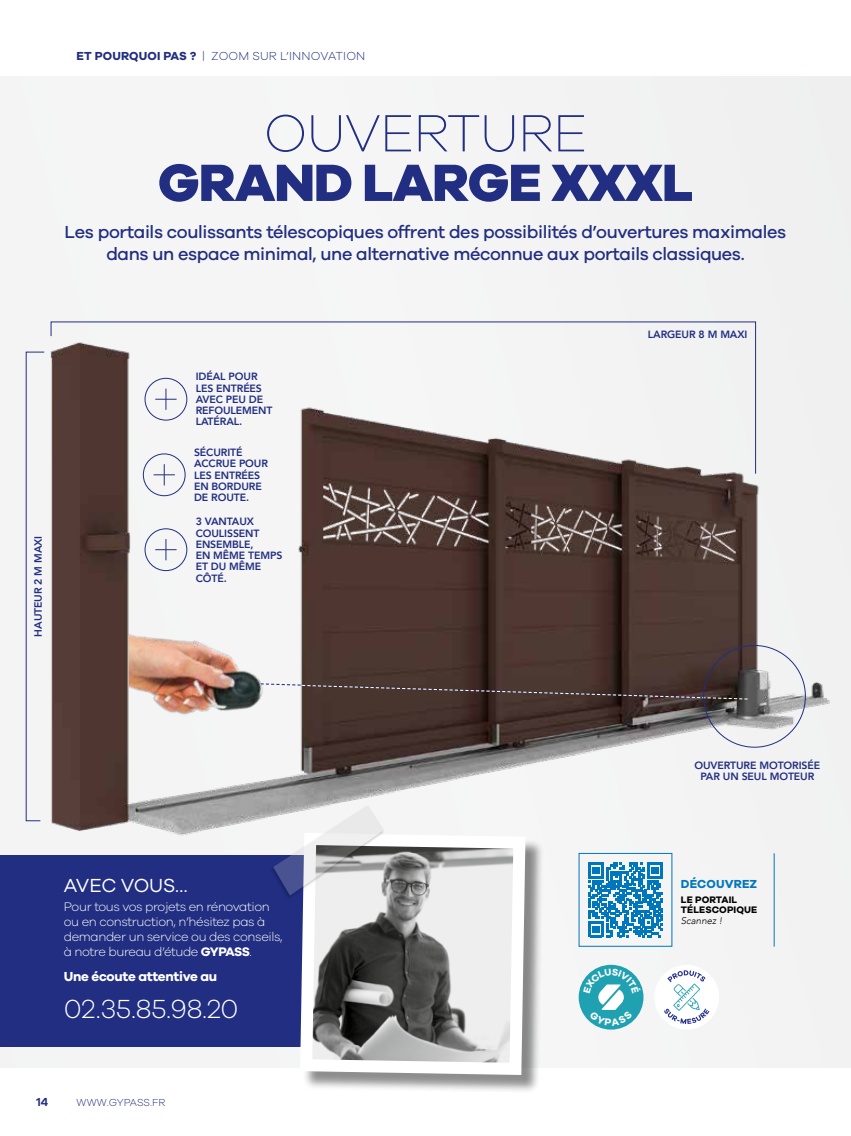
<style>
.page{position:relative;width:851px;height:1136px;background:#fff}
.page>*{position:absolute;margin:0;border:0;box-sizing:border-box;transform-origin:0 0}
.t1{font:800 54px "Galano Grotesque";letter-spacing:-.02em;color:#212e81}
.t2{font:200 54px "Galano Grotesque";letter-spacing:-.02em;color:#212e81}
.t3{font:300 27px "Galano Grotesque";letter-spacing:-.01em;color:#fff}
.t4{font:19.5px "Galano Grotesque";letter-spacing:-.015em;color:#fff}
.t5{font:500 18px/22.5px "Galano Grotesque";letter-spacing:-.02em;color:#212e81;text-align:center}
.t6{font:700 13.5px "Galano Grotesque";letter-spacing:-.02em;color:#fff}
.t7{font:300 12.75px/15px "Galano Grotesque";letter-spacing:-.03em;color:#fff}
.t8{font:300 12px "Galano Grotesque";letter-spacing:.01em;color:#212e81}
.t9{font:700 12px "Galano Grotesque";letter-spacing:.01em;color:#0077bd}
.t10{font:600 12px "Galano Grotesque";color:#212e81}
.t11{font:800 10.5px/11.2px "Avenir";letter-spacing:-.01em;color:#212e81}
.t12{font:300 10.5px "Galano Grotesque";letter-spacing:.01em;color:#212e81}
.t13{font:700 9.75px/10.5px "Galano Grotesque";letter-spacing:.01em;color:#000}
.t14{font:italic 300 9.75px "Avenir";color:#000}
.s1{font-weight:700}
</style>
<div class="page">
<div style="left:0;top:77px;width:850px;height:990px;background:#f4f4f4"></div>
<img style="left:25px;top:321px;width:805px;height:536px">
<img style="left:129px;top:625px;width:180px;height:120px">
<svg style="left:259px;top:682px;width:489px;height:18px;background:#574744"></svg>
<div style="left:0;top:855px;width:332px;height:191px;background:#212e81"></div>
<div style="left:302px;top:835px;width:242px;height:258px;background:#000;opacity:.45"></div>
<svg style="left:294px;top:826px;width:237px;height:254px"></svg>
<div style="left:269px;top:805px;width:116px;height:94px;background:#000;opacity:.85"></div>
<svg style="left:273px;top:805px;width:111px;height:90px"></svg>
<div style="left:143px;top:453px;width:42px;height:43px;border:1px solid #212e81;border-radius:50%"></div>
<svg style="left:153px;top:474px;width:22px;height:11px"></svg>
<div style="left:145px;top:528px;width:42px;height:43px;border:1px solid #212e81;border-radius:50%"></div>
<svg style="left:155px;top:539px;width:21px;height:21px"></svg>
<svg style="left:50px;top:321px;width:706px;height:153px"></svg>
<svg style="left:25px;top:351px;width:20px;height:470px"></svg>
<svg style="left:588px;top:862px;width:74px;height:75px"></svg>
<hr style="left:773px;top:853px;width:1px;height:93px;background:#0077bd">
<svg style="left:578px;top:964px;width:65px;height:65px"></svg>
<div style="left:654px;top:964px;width:65px;height:65px;background:#fff;border-radius:50%"></div>
<svg style="left:664px;top:970px;width:45px;height:53px"></svg>
<svg style="left:583px;top:968px;width:58px;height:57px"></svg>
<p class="t8" style="left:77px;top:48px;width:290px"><span class="s1">ET POURQUOI PAS ?</span> | ZOOM SUR L’INNOVATION</p>
<h1 class="t2" style="left:263px;top:101px;width:325px">OUVERTURE</h1>
<h1 class="t1" style="left:158px;top:149px;width:537px">GRAND LARGE XXXL</h1>
<h3 class="t5" style="left:65px;top:220px;width:723px">Les portails coulissants télescopiques offrent des possibilités d’ouvertures maximales dans un espace minimal, une alternative méconnue aux portails classiques.</h3>
<p class="t11" style="left:32px;top:636px;width:102px;rotate:-90deg">HAUTEUR 2 M MAXI</p>
<p class="t11" style="left:196px;top:371px;width:78px">IDÉAL POUR<br>LES ENTRÉES<br>AVEC PEU DE<br>REFOULEMENT<br>LATÉRAL.</p>
<p class="t11" style="left:194px;top:446px;width:75px">SÉCURITÉ<br>ACCRUE POUR<br>LES ENTRÉES<br>EN BORDURE<br>DE ROUTE.</p>
<p class="t11" style="left:196px;top:516px;width:88px">3 VANTAUX<br>COULISSENT<br>ENSEMBLE,<br>EN MÊME TEMPS<br>ET DU MÊME<br>CÔTÉ.</p>
<h3 class="t4" style="left:64px;top:873px;width:125px">AVEC VOUS…</h3>
<p class="t7" style="left:64px;top:899px;width:220px">Pour tous vos projets en rénovation ou en construction, n’hésitez pas à demander un service ou des conseils, à notre bureau d’étude <span class="s1">GYPASS</span>.</p>
<p class="t6" style="left:64px;top:968px;width:155px">Une écoute attentive au</p>
<h2 class="t3" style="left:64px;top:992px;width:176px">02.35.85.98.20</h2>
<p class="t10" style="left:36px;top:1094px;width:13px">14</p>
<p class="t12" style="left:77px;top:1096px;width:90px">WWW.GYPASS.FR</p>
<p class="t11" style="left:647px;top:328px;width:101px">LARGEUR 8 M MAXI</p>
<p class="t11" style="left:694px;top:759px;width:127px;text-align:center">OUVERTURE MOTORISÉE<br>PAR UN SEUL MOTEUR</p>
<p class="t9" style="left:680px;top:876px;width:78px">DÉCOUVREZ</p>
<p class="t13" style="left:680px;top:893px;width:78px">LE PORTAIL<br>TÉLESCOPIQUE</p>
<p class="t14" style="left:680px;top:914px;width:43px">Scannez !</p>
</div>
